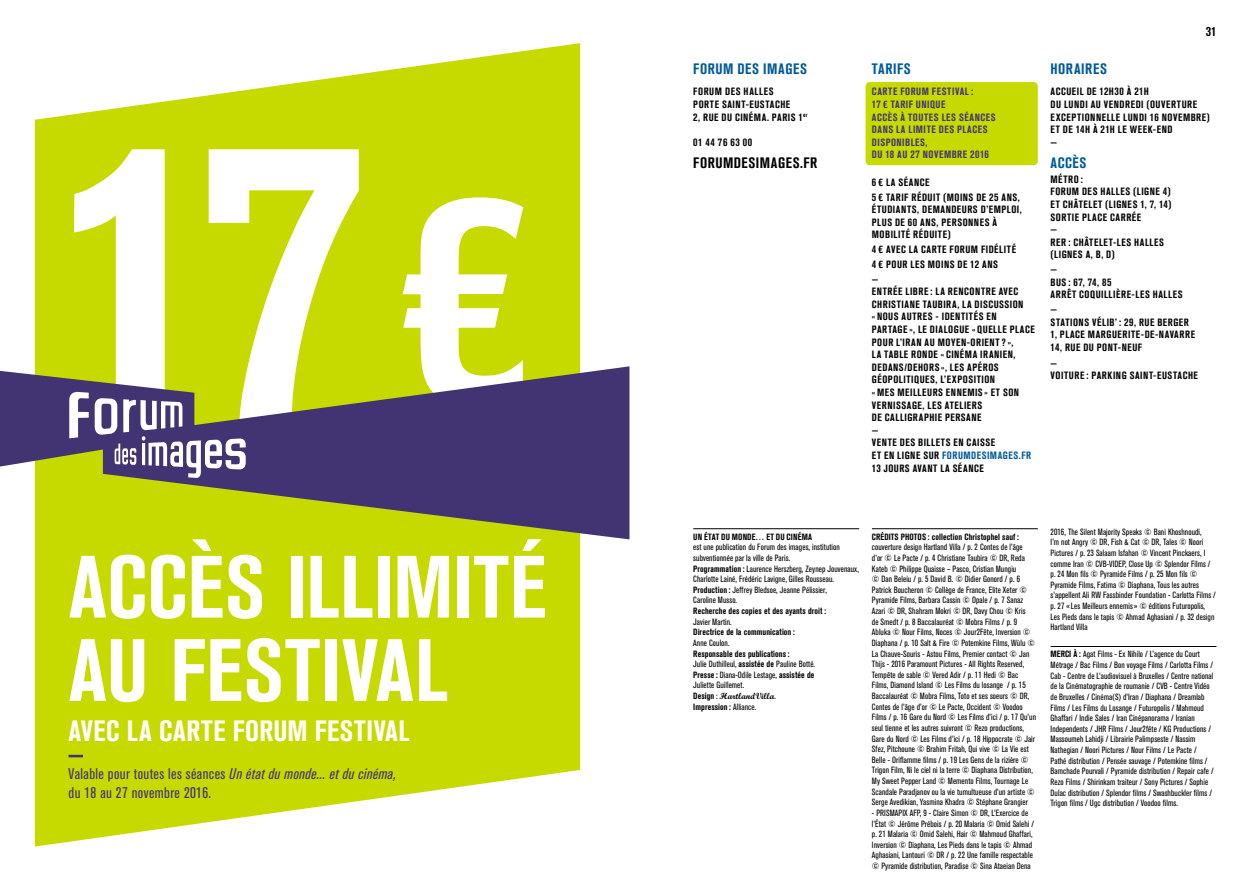
<style>
.page{position:relative;width:1259px;height:893px;background:#fff}
.page>*{position:absolute;margin:0;border:0;box-sizing:border-box;transform-origin:0 0}
.t1{font:700 condensed 418.2px "Akzidenz Grotesk BQ";color:#fff}
.t2{font:700 condensed 87.45px/83.2px "Akzidenz Grotesk BQ";letter-spacing:.01em;color:#fff}
.t3{font:700 condensed 29.1px "Akzidenz Grotesk BQ";letter-spacing:.02em;color:#fff}
.t4{font:condensed 15.45px/18.5px "Akzidenz Grotesk BQ";letter-spacing:.025em;color:#423473}
.t5{font:700 condensed 15px "Akzidenz Grotesk MG";letter-spacing:.04em;color:#005a98}
.t6{font:700 condensed 15px "Akzidenz Grotesk MG";letter-spacing:.035em;color:#000}
.t7{font:700 condensed 13.5px "Akzidenz Grotesk BQ";color:#000}
.t8{font:700 condensed 10.5px/12.6px "Akzidenz Grotesk MG";letter-spacing:.055em;color:#000}
.t9{font:700 condensed 10.5px/12.6px "Akzidenz Grotesk MG";letter-spacing:.055em;color:#423473}
.t10{font:condensed 9px/10.6px "Akzidenz Grotesk BQ";letter-spacing:.01em;color:#000}
.t11{font:700 condensed 9px "Akzidenz Grotesk BQ";letter-spacing:.01em;color:#000}
.t12{font:700 9px "Script MT Std";letter-spacing:.01em;color:#000}
.s1{font-size:290.85px}
.s2{font-style:italic}
.s3{color:#005a98}
.s4{font-weight:700}
.s5{font-family:"Akzidenz Grotesk BQ";font-stretch:condensed}
.s6{font-family:"Akzidenz Grotesk BQ";font-weight:400;font-stretch:condensed}
.s7{font-weight:400}
</style>
<div class="page">
<svg style="left:35px;top:43px;width:545px;height:803px;fill:#c7da00"></svg>
<svg style="left:0;top:366px;width:629px;height:173px;fill:#423473"></svg>
<svg style="left:95px;top:398px;width:151px;height:80px"></svg>
<svg style="left:69px;top:391px;width:20px;height:47px"></svg>
<svg style="left:69px;top:755px;width:14px;height:2px"></svg>
<div style="left:865px;top:82px;width:172px;height:83px;background:#c7da00;border-radius:4px"></div>
<hr style="left:693px;top:528px;width:166px;height:1px;background:#000">
<hr style="left:872px;top:528px;width:165px;height:1px;background:#000">
<hr style="left:1050px;top:646px;width:166px;height:1px;background:#000">
<h1 class="t1" style="left:54px;top:43px;width:481px">17<span class="s1">€</span></h1>
<h2 class="t2" style="left:69px;top:545px;width:479px">ACCÈS ILLIMITÉ<br>AU FESTIVAL</h2>
<h3 class="t3" style="left:69px;top:714px;width:342px">AVEC LA CARTE FORUM FESTIVAL</h3>
<h3 class="t4" style="left:69px;top:765px;width:329px">Valable pour toutes les séances <span class="s2">Un état du monde... et du cinéma, </span>du 18 au 27 novembre 2016.</h3>
<h3 class="t5" style="left:693px;top:61px;width:115px">FORUM DES IMAGES</h3>
<p class="t8" style="left:693px;top:86px;width:116px">FORUM DES HALLES<br>PORTE SAINT-EUSTACHE<br>2, RUE DU CINÉMA. PARIS 1<sup>er</sup></p>
<p class="t8" style="left:693px;top:136px;width:60px">01 44 76 63 00</p>
<h3 class="t6" style="left:693px;top:154px;width:126px">FORUMDESIMAGES.FR</h3>
<h3 class="t5" style="left:872px;top:61px;width:40px">TARIFS</h3>
<p class="t9" style="left:872px;top:86px;width:125px">CARTE FORUM FESTIVAL:<br>17 € TARIF UNIQUE<br>ACCÈS À TOUTES LES SÉANCES<br>DANS LA LIMITE DES PLACES<br>DISPONIBLES,<br>DU 18 AU 27 NOVEMBRE 2016</p>
<p class="t8" style="left:872px;top:175px;width:149px;line-height:14.7px">6 € LA SÉANCE<br>5 € TARIF RÉDUIT (MOINS DE 25 ANS,</p>
<p class="t8" style="left:872px;top:203px;width:151px">ÉTUDIANTS, DEMANDEURS D’EMPLOI,<br>PLUS DE 60 ANS, PERSONNES À<br>MOBILITÉ RÉDUITE)</p>
<p class="t8" style="left:872px;top:242px;width:146px;line-height:14.7px">4 € AVEC LA CARTE FORUM FIDÉLITÉ<br>4 € POUR LES MOINS DE 12 ANS<br>—</p>
<p class="t8" style="left:872px;top:285px;width:164px">ENTRÉE LIBRE : LA RENCONTRE AVEC<br>CHRISTIANE TAUBIRA, LA DISCUSSION<br>« NOUS AUTRES - IDENTITÉS EN<br>PARTAGE », LE DIALOGUE « QUELLE PLACE<br>POUR L’IRAN AU MOYEN-ORIENT ? »,<br>LA TABLE RONDE « CINÉMA IRANIEN,<br>DEDANS/DEHORS », LES APÉROS<br>GÉOPOLITIQUES, L’EXPOSITION<br>« MES MEILLEURS ENNEMIS » ET SON<br>VERNISSAGE, LES ATELIERS<br>DE CALLIGRAPHIE PERSANE<br>—<br>VENTE DES BILLETS EN CAISSE<br>ET EN LIGNE SUR <span class="s3">FORUMDESIMAGES.FR<br></span>13 JOURS AVANT LA SÉANCE</p>
<h3 class="t7" style="left:1206px;top:24px;width:12px">31</h3>
<h3 class="t5" style="left:1050px;top:61px;width:58px">HORAIRES</h3>
<p class="t8" style="left:1050px;top:86px;width:161px">ACCUEIL DE 12H30 À 21H<br>DU LUNDI AU VENDREDI (OUVERTURE<br>EXCEPTIONNELLE LUNDI 16 NOVEMBRE)<br>ET DE 14H À 21H LE WEEK-END<br>—</p>
<h3 class="t5" style="left:1050px;top:154px;width:37px">ACCÈS</h3>
<p class="t8" style="left:1050px;top:173px;width:122px">MÉTRO :<br>FORUM DES HALLES (LIGNE 4)<br>ET CHÂTELET (LIGNES 1, 7, 14)<br>SORTIE PLACE CARRÉE<br>—<br>RER : CHÂTELET-LES HALLES (LIGNES A, B, D)</p>
<p class="t8" style="left:1050px;top:263px;width:133px">—<br>BUS : 67, 74, 85<br>ARRÊT COQUILLIÈRE-LES HALLES</p>
<p class="t8" style="left:1050px;top:303px;width:146px">—<br>STATIONS VÉLIB’ : 29, RUE BERGER<br>1, PLACE MARGUERITE-DE-NAVARRE<br>14, RUE DU PONT-NEUF</p>
<p class="t8" style="left:1050px;top:357px;width:149px">—<br>VOITURE : PARKING SAINT-EUSTACHE</p>
<p class="t11" style="left:693px;top:531px;width:120px">UN ÉTAT DU MONDE… ET DU CINÉMA</p>
<p class="t10" style="left:693px;top:542px;width:167px">est une publication du Forum des images, institution subventionnée par la ville de Paris.<br><span class="s4">Programmation :</span> Laurence Herszberg, Zeynep Jouvenaux, Charlotte Lainé, Frédéric Lavigne, Gilles Rousseau.<br><span class="s4">Production :</span> Jeffrey Bledsoe, Jeanne Pélissier,<br>Caroline Musso.</p>
<p class="t11" style="left:693px;top:606px;width:134px">Recherche des copies et des ayants droit :</p>
<p class="t10" style="left:693px;top:616px;width:40px">Javier Martin.</p>
<p class="t11" style="left:693px;top:627px;width:103px">Directrice de la communication :</p>
<p class="t10" style="left:693px;top:638px;width:38px">Anne Coulon.</p>
<p class="t10" style="left:693px;top:648px;width:123px"><span class="s4">Responsable des publications:<br></span>Julie Duthilleul, <span class="s4">assistée de</span> Pauline Botté.<br><span class="s4">Presse:</span> Diana-Odile Lestage, <span class="s4">assistée de </span>Juliette Guillemet.</p>
<p class="t12" style="left:693px;top:690px;width:84px"><span class="s5">Design</span> <span class="s6">:</span> HartlandVilla<span class="s6">.</span></p>
<p class="t11" style="left:693px;top:701px;width:65px">Impression : <span class="s7">Alliance.</span></p>
<p class="t11" style="left:872px;top:531px;width:148px">CRÉDITS PHOTOS : collection Christophel sauf :</p>
<p class="t10" style="left:872px;top:542px;width:166px">couverture design Hartland Villa / p. 2 Contes de l’âge<br>d’or © Le Pacte / p. 4 Christiane Taubira © DR, Reda Kateb © Philippe Quaisse – Pasco, Cristian Mungiu<br>© Dan Beleiu / p. 5 David B. © Didier Gonord / p. 6<br>Patrick Boucheron © Collège de France, Elite Xeter © Pyramide Films, Barbara Cassin © Opale / p. 7 Sanaz Azari © DR, Shahram Mokri © DR, Davy Chou © Kris<br>de Smedt / p. 8 Baccalauréat © Mobra Films / p. 9<br>Abluka © Nour Films, Noces © Jour2Fête, Inversion © Diaphana / p. 10 Salt &amp; Fire © Potemkine Films, Wùlu © La Chauve-Souris - Astou Films, Premier contact © Jan Thijs - 2016 Paramount Pictures - All Rights Reserved, Tempête de sable © Vered Adir / p. 11 Hedi © Bac Films, Diamond Island © Les Films du losange / p. 15<br>Baccalauréat © Mobra Films, Toto et ses soeurs © DR, Contes de l’âge d’or © Le Pacte, Occident © Voodoo Films / p. 16 Gare du Nord © Les Films d’ici / p. 17 Qu’un seul tienne et les autres suivront © Rezo productions, Gare du Nord © Les Films d’ici / p. 18 Hippocrate © Jair Sfez, Pitchoune © Brahim Fritah, Qui vive © La Vie est Belle - Oriflamme films / p. 19 Les Gens de la rizière © Trigon Film, Ni le ciel ni la terre © Diaphana Distribution, My Sweet Pepper Land © Memento Films, Tournage Le Scandale Paradjanov ou la vie tumultueuse d’un artiste © Serge Avedikian, Yasmina Khadra © Stéphane Grangier</p>
<p class="t10" style="left:872px;top:808px;width:164px">- PRISMAPIX AFP, 9 - Claire Simon © DR, L’Exercice de l’État © Jérôme Prébois / p. 20 Malaria © Omid Salehi / p. 21 Malaria © Omid Salehi, Hair © Mahmoud Ghaffari, Inversion © Diaphana, Les Pieds dans le tapis © Ahmad Aghasiani, Lantouri © DR / p. 22 Une famille respectable © Pyramide distribution, Paradise © Sina Ataeian Dena</p>
<p class="t10" style="left:1050px;top:526px;width:167px">2016, The Silent Majority Speaks © Bani Khoshnoudi,<br>I’m not Angry © DR, Fish &amp; Cat © DR, Tales © Noori Pictures / p. 23 Salaam Isfahan © Vincent Pinckaers, I comme Iran © CVB-VIDEP, Close Up © Splendor Films / p. 24 Mon fils © Pyramide Films / p. 25 Mon fils © Pyramide Films, Fatima © Diaphana, Tous les autres s’appellent Ali RW Fassbinder Foundation - Carlotta Films / p. 27 «Les Meilleurs ennemis» © éditions Futuropolis, Les Pieds dans le tapis © Ahmad Aghasiani / p. 32 design Hartland Villa</p>
<p class="t10" style="left:1050px;top:649px;width:165px"><span class="s4">MERCI À :</span> Agat Films - Ex Nihilo / L’agence du Court Métrage / Bac Films / Bon voyage Films / Carlotta Films / Cab - Centre de L’audiovisuel à Bruxelles / Centre national de la Cinématographie de roumanie / CVB - Centre Vidéo de Bruxelles / Cinéma(S) d’Iran / Diaphana / Dreamlab Films / Les Films du Losange / Futuropolis / Mahmoud Ghaffari / Indie Sales / Iran Cinépanorama / Iranian Independents / JHR Films / Jour2fête / KG Productions / Massoumeh Lahidji / Librairie Palimpseste / Nassim Nathegian / Noori Pictures / Nour Films / Le Pacte / Pathé distribution / Pensée sauvage / Potemkine films / Bamchade Pourvali / Pyramide distribution / Repair cafe / Rezo Films / Shirinkam traiteur / Sony Pictures / Sophie Dulac distribution / Splendor films / Swashbuckler films / Trigon films / Ugc distribution / Voodoo films.</p>
</div>
